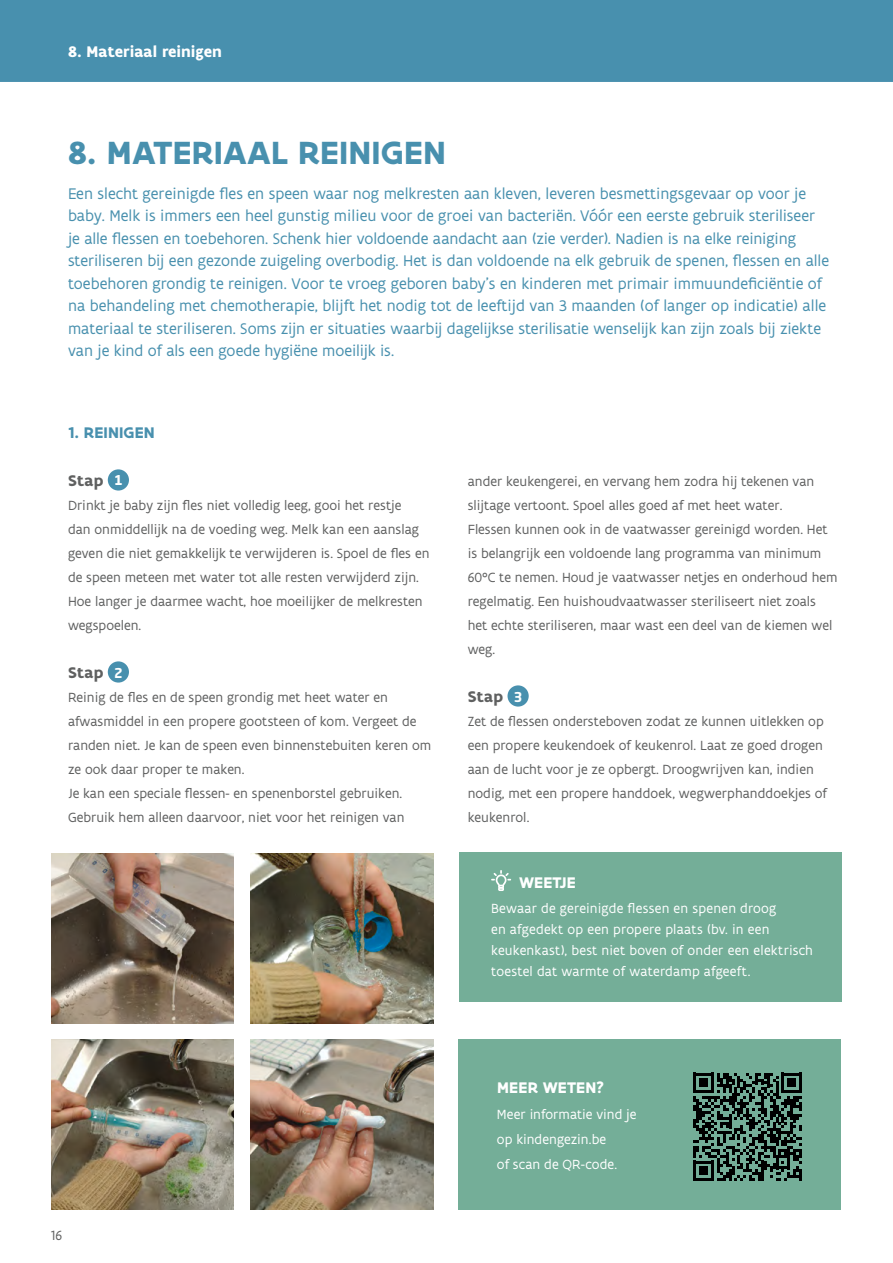
<style>
.page{position:relative;width:893px;height:1263px;background:#fff}
.page>*{position:absolute;margin:0;border:0;box-sizing:border-box;transform-origin:0 0}
.t1{font:700 34.5px "Flanders Art Sans";letter-spacing:.005em;color:#4890ae}
.t2{font:16.5px/22.5px "Flanders Art Sans";color:#4890ae}
.t3{font:700 16.5px "Flanders Art Sans";color:#fff}
.t4{font:700 16.5px "Flanders Art Sans";letter-spacing:.01em;color:#5f6060}
.t5{font:700 16.5px "Flanders Art Sans";letter-spacing:.005em;color:#4890ae}
.t6{font:14.25px/24px "Flanders Art Sans";color:#5f6060}
.t7{font:14.25px/21px "Flanders Art Sans";letter-spacing:.01em;color:#fff}
.s1{font-family:"Neo Sans Pro";font-size:13.5px;color:#fff}
</style>
<div class="page">
<div style="left:0;top:0;width:893px;height:82px;background:#4890ae"></div>
<div style="left:108px;top:469px;width:21px;height:22px;background:#4890ae;border-radius:50%"></div>
<div style="left:108px;top:661px;width:21px;height:22px;background:#4890ae;border-radius:50%"></div>
<div style="left:507px;top:685px;width:22px;height:22px;background:#4890ae;border-radius:50%"></div>
<div style="left:459px;top:852px;width:383px;height:150px;background:#74ae98"></div>
<svg style="left:491px;top:870px;width:20px;height:21px"></svg>
<div style="left:458px;top:1040px;width:383px;height:170px;background:#74ae98"></div>
<img style="left:51px;top:853px;width:183px;height:170px">
<img style="left:251px;top:853px;width:183px;height:170px">
<img style="left:51px;top:1040px;width:183px;height:170px">
<img style="left:251px;top:1040px;width:183px;height:170px">
<svg style="left:693px;top:1073px;width:109px;height:108px;background:#375349"></svg>
<p class="t3" style="left:68px;top:41px;width:155px">8. Materiaal reinigen</p>
<h1 class="t1" style="left:68px;top:131px;width:380px">8. MATERIAAL REINIGEN</h1>
<p class="t2" style="left:68px;top:182px;width:763px">Een slecht gereinigde fles en speen waar nog melkresten aan kleven, leveren besmettingsgevaar op voor je baby. Melk is immers een heel gunstig milieu voor de groei van bacteriën. Vóór een eerste gebruik steriliseer je alle flessen en toebehoren. Schenk hier voldoende aandacht aan (zie verder). Nadien is na elke reiniging steriliseren bij een gezonde zuigeling overbodig. Het is dan voldoende na elk gebruik de spenen, flessen en alle toebehoren grondig te reinigen. Voor te vroeg geboren baby’s en kinderen met primair immuundeficiëntie of na behandeling met chemotherapie, blijft het nodig tot de leeftijd van 3 maanden (of langer op indicatie) alle materiaal te steriliseren. Soms zijn er situaties waarbij dagelijkse sterilisatie wenselijk kan zijn zoals bij ziekte van je kind of als een goede hygiëne moeilijk is.</p>
<p class="t5" style="left:68px;top:422px;width:88px">1. REINIGEN</p>
<p class="t4" style="left:68px;top:470px;width:56px">Stap <span class="s1">1</span></p>
<p class="t6" style="left:68px;top:493px;width:363px">Drinkt je baby zijn fles niet volledig leeg, gooi het restje<br>dan onmiddellijk na de voeding weg. Melk kan een aanslag geven die niet gemakkelijk te verwijderen is. Spoel de fles en de speen meteen met water tot alle resten verwijderd zijn.<br>Hoe langer je daarmee wacht, hoe moeilijker de melkresten wegspoelen.</p>
<p class="t4" style="left:68px;top:662px;width:56px">Stap <span class="s1">2</span></p>
<p class="t6" style="left:68px;top:685px;width:365px">Reinig de fles en de speen grondig met heet water en afwasmiddel in een propere gootsteen of kom. Vergeet de randen niet. Je kan de speen even binnenstebuiten keren om ze ook daar proper te maken.<br>Je kan een speciale flessen- en spenenborstel gebruiken.<br>Gebruik hem alleen daarvoor, niet voor het reinigen van</p>
<p class="t6" style="left:468px;top:469px;width:371px">ander keukengerei, en vervang hem zodra hij tekenen van slijtage vertoont. Spoel alles goed af met heet water.<br>Flessen kunnen ook in de vaatwasser gereinigd worden. Het is belangrijk een voldoende lang programma van minimum 60°C te nemen. Houd je vaatwasser netjes en onderhoud hem regelmatig. Een huishoudvaatwasser steriliseert niet zoals het echte steriliseren, maar wast een deel van de kiemen wel weg.</p>
<p class="t4" style="left:468px;top:686px;width:56px">Stap <span class="s1">3</span></p>
<p class="t6" style="left:468px;top:709px;width:361px">Zet de flessen ondersteboven zodat ze kunnen uitlekken op een propere keukendoek of keukenrol. Laat ze goed drogen aan de lucht voor je ze opbergt. Droogwrijven kan, indien nodig, met een propere handdoek, wegwerphanddoekjes of keukenrol.</p>
<p class="t3" style="left:519px;top:872px;width:58px">WEETJE</p>
<p class="t7" style="left:491px;top:898px;width:323px">Bewaar de gereinigde flessen en spenen droog<br>en afgedekt op een propere plaats (bv. in een keukenkast), best niet boven of onder een elektrisch toestel dat warmte of waterdamp afgeeft.</p>
<p class="t6" style="left:51px;top:1223px;width:13px">16</p>
<p class="t3" style="left:497px;top:1078px;width:109px">MEER WETEN?</p>
<p class="t7" style="left:497px;top:1101px;width:141px;line-height:25.2px">Meer informatie vind je op kindengezin.be<br>of scan de QR-code.</p>
</div>
